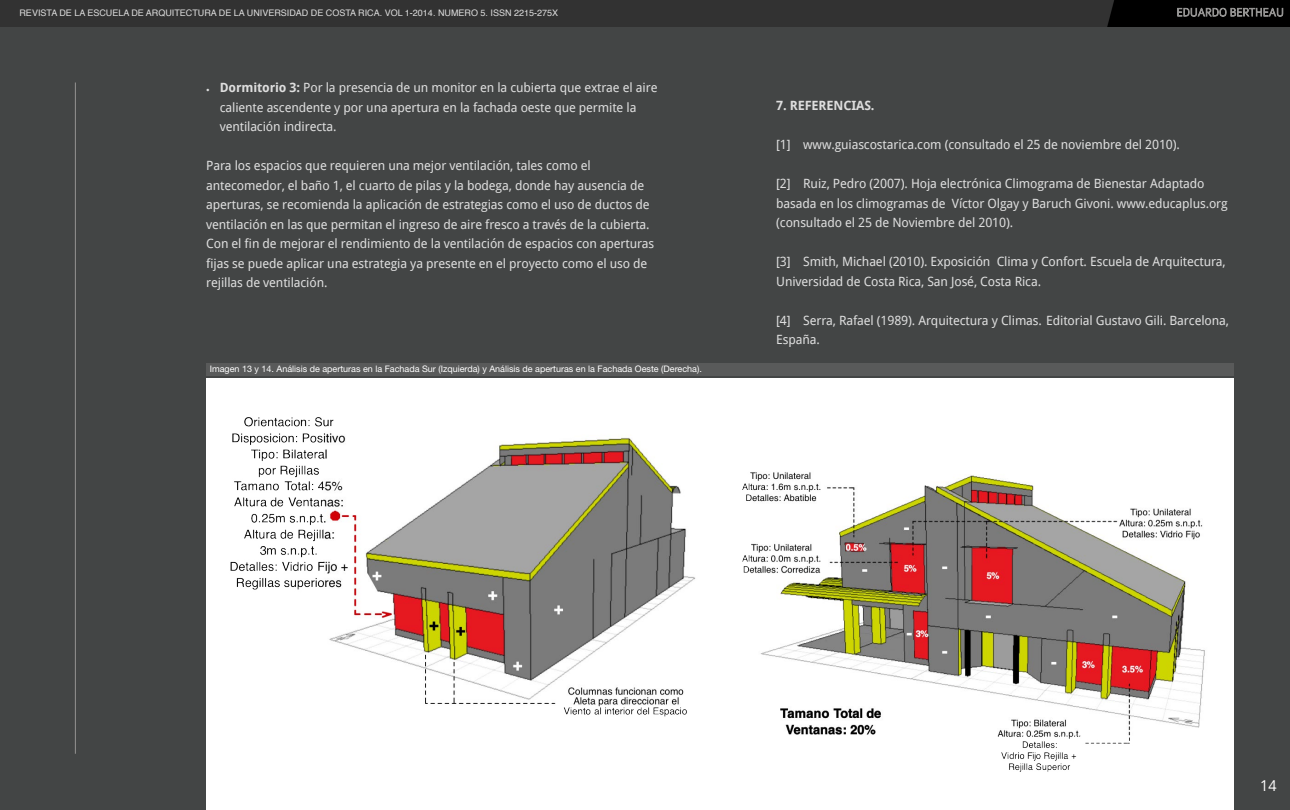
<style>
.page{position:relative;width:1290px;height:810px;background:#434545}
.page>*{position:absolute;margin:0;border:0;box-sizing:border-box;transform-origin:0 0}
.t1{font:15px "Droid Sans";color:#fff}
.t2{font:12.75px/19.5px "Droid Sans";letter-spacing:-.01em;color:#dedede}
.t3{font:700 12.75px "Droid Sans";letter-spacing:-.01em;color:#dedede}
.t4{font:9px "Helvetica Neue LT Std";color:#fff}
.t5{font:9px "Helvetica";color:#dedede}
.s1{font-family:"Minion Pro";font-weight:700;font-size:9px}
.s2{font-weight:700}
</style>
<div class="page">
<hr style="left:75px;top:82px;width:1px;height:672px;background:#949392">
<div style="left:206px;top:378px;width:1028px;height:432px;background:#fff"></div>
<div style="left:206px;top:363px;width:1028px;height:13px;background:#595a5a"></div>
<img style="left:230px;top:417px;width:466px;height:300px">
<img style="left:742px;top:472px;width:463px;height:300px">
<svg style="left:1177px;top:8px;width:106px;height:9px"></svg>
<p class="t5" style="left:20px;top:5px;width:540px">REVISTA DE LA ESCUELA DE ARQUITECTURA DE LA UNIVERSIDAD DE COSTA RICA. VOL 1-2014. NUMERO 5. ISSN 2215-275X</p>
<p class="t2" style="left:220px;top:78px;width:439px;text-indent:-14px"><span class="s1">•</span> <span class="s2">Dormitorio 3:</span> Por la presencia de un monitor en la cubierta que extrae el aire caliente ascendente y por una apertura en la fachada oeste que permite la ventilación indirecta.</p>
<p class="t2" style="left:206px;top:156px;width:450px">Para los espacios que requieren una mejor ventilación, tales como el antecomedor, el baño 1, el cuarto de pilas y la bodega, donde hay ausencia de aperturas, se recomienda la aplicación de estrategias como el uso de ductos de ventilación en las que permitan el ingreso de aire fresco a través de la cubierta.<br>Con el fin de mejorar el rendimiento de la ventilación de espacios con aperturas fijas se puede aplicar una estrategia ya presente en el proyecto como el uso de rejillas de ventilación.</p>
<p class="t4" style="left:210px;top:363px;width:494px">Imagen 13 y 14. Análisis de aperturas en la Fachada Sur (Izquierda) y Análisis de aperturas en la Fachada Oeste (Derecha).</p>
<p class="t3" style="left:776px;top:97px;width:100px">7. REFERENCIAS.</p>
<p class="t2" style="left:776px;top:135px;width:405px">[1] www.guiascostarica.com (consultado el 25 de noviembre del 2010).</p>
<p class="t2" style="left:776px;top:174px;width:453px">[2] Ruiz, Pedro (2007). Hoja electrónica Climograma de Bienestar Adaptado basada en los climogramas de Víctor Olgay y Baruch Givoni. www.educaplus.org (consultado el 25 de Noviembre del 2010).</p>
<p class="t2" style="left:776px;top:252px;width:451px">[3] Smith, Michael (2010). Exposición Clima y Confort. Escuela de Arquitectura,<br>Universidad de Costa Rica, San José, Costa Rica.</p>
<p class="t2" style="left:776px;top:310px;width:454px">[4] Serra, Rafael (1989). Arquitectura y Climas. Editorial Gustavo Gili. Barcelona,<br>España.</p>
<p class="t1" style="left:1260px;top:775px;width:18px">14</p>
</div>
